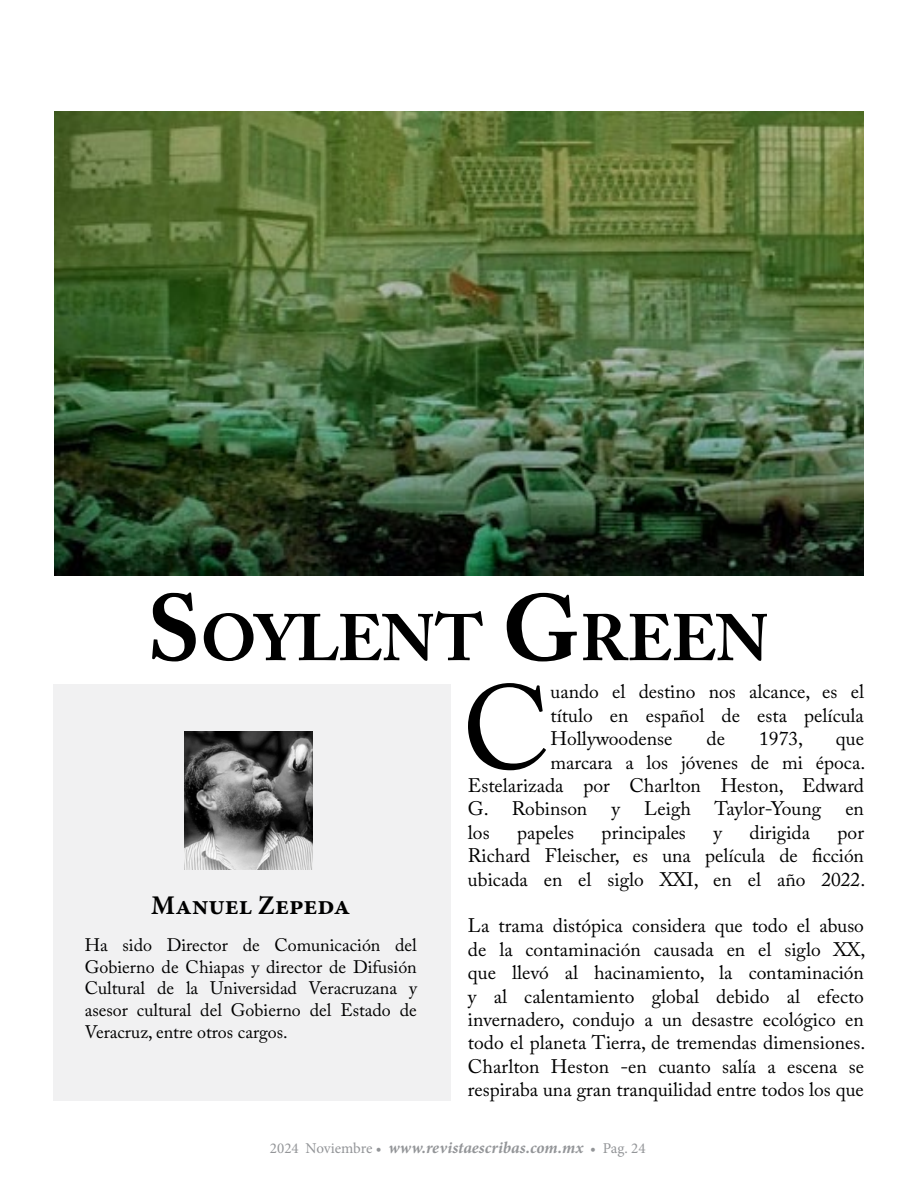
<style>
.page{position:relative;width:918px;height:1188px;background:#fff}
.page>*{position:absolute;margin:0;border:0;box-sizing:border-box;transform-origin:0 0}
.t1{font:118.2px "Adobe Caslon Pro";color:#000}
.t2{font:700 65.1px "Adobe Caslon Pro";letter-spacing:-.01em;color:#000}
.t3{font:700 27px "Minion Pro";color:#000}
.t4{font:19.5px/23.4px "Adobe Caslon Pro";color:#000;text-align:justify}
.t5{font:18px/21.6px "Adobe Caslon Pro";color:#000;text-align:justify}
.t6{font:italic 700 16.5px "Minion Pro";letter-spacing:.005em;color:#939598}
.s1{font-size:93px}
.s2{font-weight:400;font-style:normal;font-size:15px}
</style>
<div class="page">
<div style="left:53px;top:684px;width:397px;height:416px;background:#f1f1f2"></div>
<img style="left:185px;top:732px;width:127px;height:137px">
<img style="left:54px;top:111px;width:810px;height:465px">
<h2 class="t2" style="left:147px;top:600px;width:623px"><span class="s1">S</span>OYLENT <span class="s1">G</span>REEN</h2>
<h1 class="t1" style="left:462px;top:659px;width:90px">C</h1>
<p class="t4" style="left:551px;top:680px;width:315px">uando el destino nos alcance, es el título en español de esta película Hollywoodense</p>
<p class="t4" style="left:707px;top:727px;width:20px">de</p>
<p class="t4" style="left:759px;top:727px;width:45px">1973,</p>
<p class="t4" style="left:836px;top:727px;width:30px">que</p>
<p class="t4" style="left:551px;top:750px;width:316px">marcara a los jóvenes de mi época.</p>
<p class="t4" style="left:468px;top:774px;width:397px">Estelarizada por Charlton Heston, Edward</p>
<p class="t4" style="left:468px;top:797px;width:398px">G. Robinson y Leigh Taylor-Young en</p>
<p class="t4" style="left:468px;top:820px;width:23px">los</p>
<p class="t4" style="left:517px;top:820px;width:58px">papeles</p>
<p class="t4" style="left:602px;top:820px;width:86px">principales</p>
<p class="t4" style="left:713px;top:820px;width:10px">y</p>
<p class="t4" style="left:750px;top:820px;width:62px">dirigida</p>
<p class="t4" style="left:468px;top:820px;width:399px;text-indent:370px">por Richard Fleischer, es una película de ficción ubicada en el siglo XXI, en el año 2022.</p>
<p class="t4" style="left:468px;top:914px;width:399px">La trama distópica considera que todo el abuso de la contaminación causada en el siglo XX, que llevó al hacinamiento, la contaminación y al calentamiento global debido al efecto invernadero, condujo a un desastre ecológico en todo el planeta Tierra, de tremendas dimensiones.<br>Charlton Heston -en cuanto salía a escena se respiraba una gran tranquilidad entre todos los que</p>
<h3 class="t3" style="left:151px;top:886px;width:200px">Manuel Zepeda</h3>
<p class="t5" style="left:85px;top:934px;width:334px">Ha sido Director de Comunicación del Gobierno de Chiapas y director de Difusión Cultural de la Universidad Veracruzana y asesor cultural del Gobierno del Estado de Veracruz, entre otros cargos.</p>
<p class="t6" style="left:270px;top:1136px;width:377px"><span class="s2">2024 Noviembre •</span> www.revistaescribas.com.mx <span class="s2">• Pag. 24</span></p>
</div>
